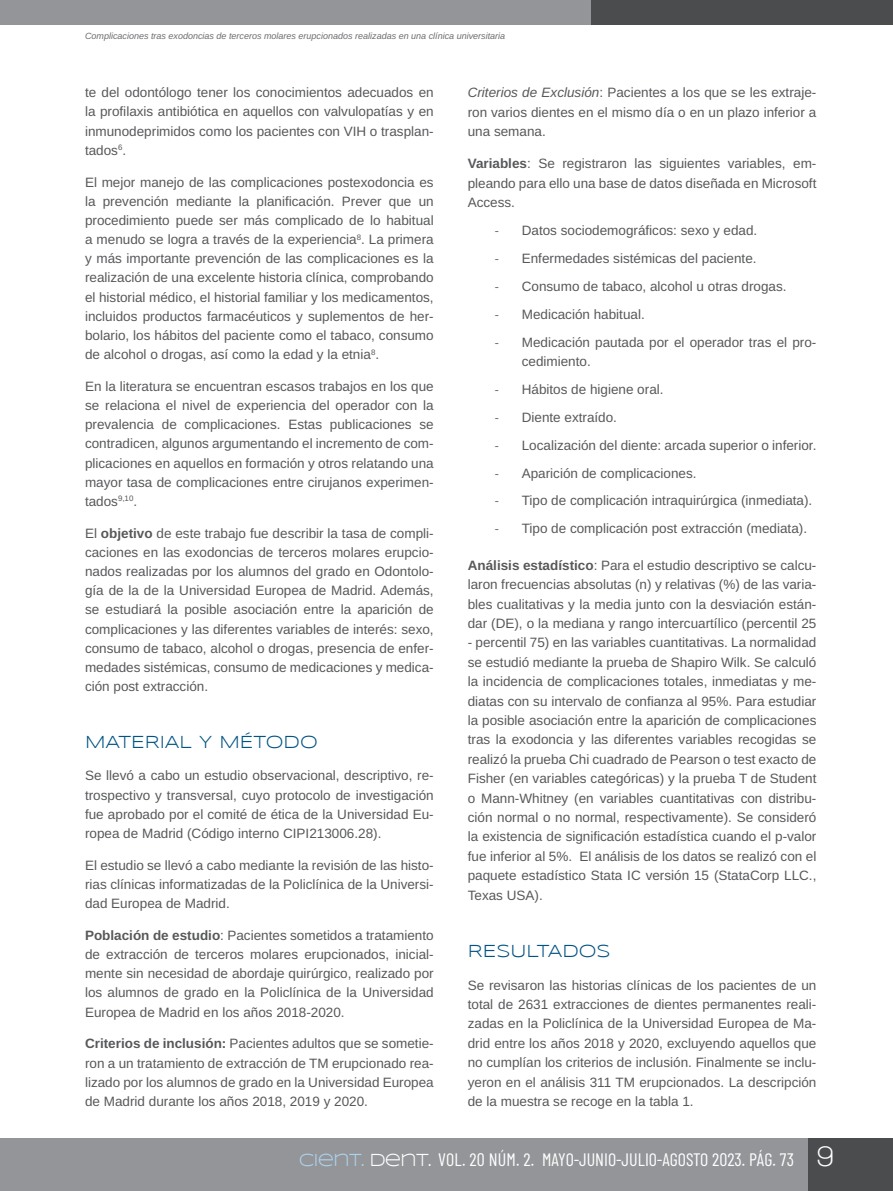
<style>
.page{position:relative;width:893px;height:1191px;background:#fff}
.page>*{position:absolute;margin:0;border:0;box-sizing:border-box;transform-origin:0 0}
.t1{font:18px "Barlow Condensed";color:#fff}
.t2{font:18px "Syncopate";color:#015382}
.t3{font:13.5px/19.2px "Arimo";color:#57585a;text-align:justify}
.t4{font:italic 9px "Arimo";color:#6c6d70}
.s1{font-weight:700}
.s2{font-style:italic}
.s3{font-family:"Calibri"}
.s4{font-family:"Syncopate";color:#add2ed}
.s5{font-family:"Syncopate"}
.s6{font-family:"Walkway";font-weight:700;font-size:30px}
</style>
<div class="page">
<div style="left:0;top:1138px;width:893px;height:53px;background:#939598"></div>
<div style="left:808px;top:1138px;width:85px;height:53px;background:#4b4c4d"></div>
<div style="left:0;top:0;width:893px;height:25px;background:#939598"></div>
<div style="left:591px;top:0;width:302px;height:25px;background:#4b4c4d"></div>
<p class="t4" style="left:85px;top:29px;width:422px">Complicaciones tras exodoncias de terceros molares erupcionados realizadas en una clínica universitaria</p>
<p class="t3" style="left:85px;top:83px;width:350px">te del odontólogo tener los conocimientos adecuados en la profilaxis antibiótica en aquellos con valvulopatías y en inmunodeprimidos como los pacientes con VIH o trasplan&shy;tados<sup>6</sup>.</p>
<p class="t3" style="left:85px;top:173px;width:350px">El mejor manejo de las complicaciones postexodoncia es la prevención mediante la planificación. Prever que un procedimiento puede ser más complicado de lo habitual a menudo se logra a través de la experiencia<sup>8</sup>. La primera y más importante prevención de las complicaciones es la realización de una excelente historia clínica, comprobando el historial médico, el historial familiar y los medicamentos, incluidos productos farmacéuticos y suplementos de her&shy;bolario, los hábitos del paciente como el tabaco, consumo de alcohol o drogas, así como la edad y la etnia<sup>8</sup>.</p>
<p class="t3" style="left:85px;top:377px;width:350px">En la literatura se encuentran escasos trabajos en los que se relaciona el nivel de experiencia del operador con la prevalencia de complicaciones. Estas publicaciones se contradicen, algunos argumentando el incremento de com&shy;plicaciones en aquellos en formación y otros relatando una mayor tasa de complicaciones entre cirujanos experimen&shy;tados<sup>9,10</sup>.</p>
<p class="t3" style="left:85px;top:524px;width:350px">El <span class="s1">objetivo</span> de este trabajo fue describir la tasa de compli&shy;caciones en las exodoncias de terceros molares erupcio&shy;nados realizadas por los alumnos del grado en Odontolo&shy;gía de la de la Universidad Europea de Madrid. Además, se estudiará la posible asociación entre la aparición de complicaciones y las diferentes variables de interés: sexo, consumo de tabaco, alcohol o drogas, presencia de enfer&shy;medades sistémicas, consumo de medicaciones y medica&shy;ción post extracción.</p>
<h1 class="t2" style="left:85px;top:732px;width:234px">MATERIAL Y MÉTODO</h1>
<p class="t3" style="left:85px;top:766px;width:350px">Se llevó a cabo un estudio observacional, descriptivo, re&shy;trospectivo y transversal, cuyo protocolo de investigación fue aprobado por el comité de ética de la Universidad Eu&shy;ropea de Madrid (Código interno CIPI213006.28).</p>
<p class="t3" style="left:85px;top:855px;width:350px">El estudio se llevó a cabo mediante la revisión de las histo&shy;rias clínicas informatizadas de la Policlínica de la Universi&shy;dad Europea de Madrid.</p>
<p class="t3" style="left:85px;top:926px;width:350px"><span class="s1">Población de estudio</span>: Pacientes sometidos a tratamiento de extracción de terceros molares erupcionados, inicial&shy;mente sin necesidad de abordaje quirúrgico, realizado por los alumnos de grado en la Policlínica de la Universidad Europea de Madrid en los años 2018-2020.</p>
<p class="t3" style="left:85px;top:1034px;width:350px"><span class="s1">Criterios de inclusión:</span> Pacientes adultos que se sometie&shy;ron a un tratamiento de extracción de TM erupcionado rea&shy;lizado por los alumnos de grado en la Universidad Europea de Madrid durante los años 2018, 2019 y 2020.</p>
<p class="t3" style="left:468px;top:83px;width:350px"><span class="s2">Criterios de Exclusión</span>: Pacientes a los que se les extraje&shy;ron varios dientes en el mismo día o en un plazo inferior a una semana.</p>
<p class="t3" style="left:468px;top:154px;width:350px"><span class="s1">Variables</span>: Se registraron las siguientes variables, em&shy;pleando para ello una base de datos diseñada en Microsoft Access.</p>
<p class="t3" style="left:495px;top:221px;width:264px"><span class="s3">-</span> Datos sociodemográficos: sexo y edad.</p>
<p class="t3" style="left:495px;top:249px;width:263px"><span class="s3">-</span> Enfermedades sistémicas del paciente.</p>
<p class="t3" style="left:495px;top:277px;width:293px"><span class="s3">-</span> Consumo de tabaco, alcohol u otras drogas.</p>
<p class="t3" style="left:495px;top:305px;width:152px"><span class="s3">-</span> Medicación habitual.</p>
<p class="t3" style="left:522px;top:332px;width:296px;text-indent:-27px"><span class="s3">-</span> Medicación pautada por el operador tras el pro&shy;cedimiento.</p>
<p class="t3" style="left:495px;top:380px;width:170px"><span class="s3">-</span> Hábitos de higiene oral.</p>
<p class="t3" style="left:495px;top:408px;width:124px"><span class="s3">-</span> Diente extraído.</p>
<p class="t3" style="left:495px;top:435px;width:323px"><span class="s3">-</span> Localización del diente: arcada superior o inferior.</p>
<p class="t3" style="left:495px;top:463px;width:203px"><span class="s3">-</span> Aparición de complicaciones.</p>
<p class="t3" style="left:495px;top:491px;width:319px"><span class="s3">-</span> Tipo de complicación intraquirúrgica (inmediata).</p>
<p class="t3" style="left:495px;top:519px;width:314px"><span class="s3">-</span> Tipo de complicación post extracción (mediata).</p>
<p class="t3" style="left:468px;top:555px;width:350px"><span class="s1">Análisis estadístico</span>: Para el estudio descriptivo se calcu&shy;laron frecuencias absolutas (n) y relativas (%) de las varia&shy;bles cualitativas y la media junto con la desviación están&shy;dar (DE), o la mediana y rango intercuartílico (percentil 25</p>
<p class="t3" style="left:468px;top:633px;width:350px">- percentil 75) en las variables cuantitativas. La normalidad se estudió mediante la prueba de Shapiro Wilk. Se calculó la incidencia de complicaciones totales, inmediatas y me&shy;diatas con su intervalo de confianza al 95%. Para estudiar la posible asociación entre la aparición de complicaciones tras la exodoncia y las diferentes variables recogidas se realizó la prueba Chi cuadrado de Pearson o test exacto de Fisher (en variables categóricas) y la prueba T de Student o Mann-Whitney (en variables cuantitativas con distribu&shy;ción normal o no normal, respectivamente). Se consideró la existencia de significación estadística cuando el p-valor fue inferior al 5%. El análisis de los datos se realizó con el paquete estadístico Stata IC versión 15 (StataCorp LLC., Texas USA).</p>
<h1 class="t2" style="left:468px;top:941px;width:144px">RESULTADOS</h1>
<p class="t3" style="left:468px;top:975px;width:350px">Se revisaron las historias clínicas de los pacientes de un total de 2631 extracciones de dientes permanentes reali&shy;zadas en la Policlínica de la Universidad Europea de Ma&shy;drid entre los años 2018 y 2020, excluyendo aquellos que no cumplían los criterios de inclusión. Finalmente se inclu&shy;yeron en el análisis 311 TM erupcionados. La descripción de la muestra se recoge en la tabla 1.</p>
<h1 class="t1" style="left:299px;top:1146px;width:537px"><span class="s4">CIENT.</span> <span class="s5">DENT.</span> VOL. 20 NÚM. 2. MAYO-JUNIO-JULIO-AGOSTO 2023. PÁG. 73 <span class="s6">9</span></h1>
</div>
